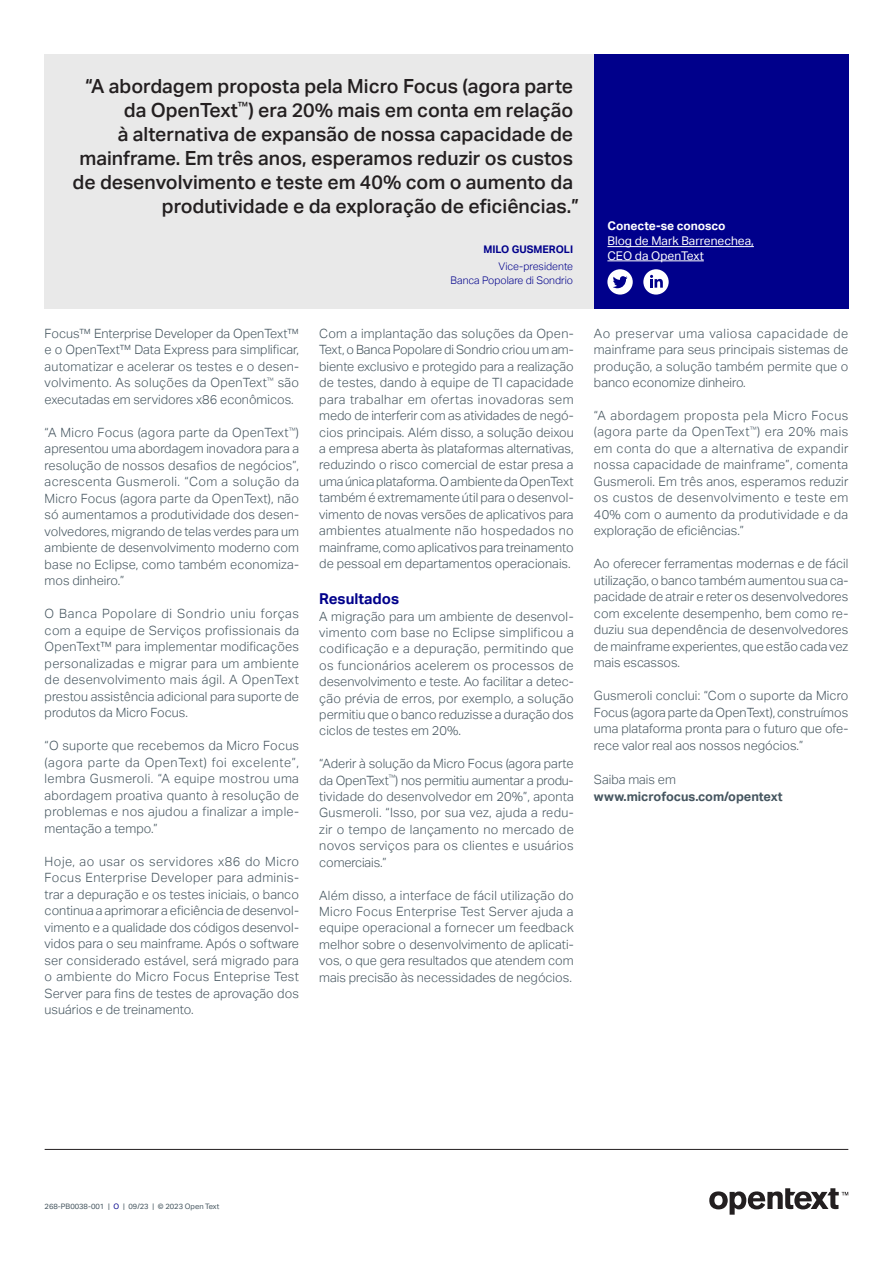
<style>
.page{position:relative;width:893px;height:1263px;background:#fff}
.page>*{position:absolute;margin:0;border:0;box-sizing:border-box;transform-origin:0 0}
.t1{font:500 19.5px/24px "Aktiv Grotesk";color:#231f20;text-align:right}
.t2{font:700 15px "Aktiv Grotesk";color:#00008b}
.t3{font:300 12.75px/16.5px "Aktiv Grotesk";color:#45555f;text-align:justify}
.t4{font:700 12.75px/16.5px "Aktiv Grotesk";color:#45555f}
.t5{font:12px/15.8px "Aktiv Grotesk";color:#fff}
.t6{font:300 10.5px/14.2px "Aktiv Grotesk";color:#00008b;text-align:right}
.t7{font:700 10.5px "Aktiv Grotesk";color:#00008b}
.t8{font:7.5px "Aktiv Grotesk";color:#45555f}
.s1{font-weight:700}
.s2{font-weight:300}
.s3{color:#00008b}
</style>
<div class="page">
<hr style="left:45px;top:1149px;width:803px;height:1px;background:#231f20">
<div style="left:45px;top:54px;width:549px;height:254px;background:#e9e9e9"></div>
<div style="left:594px;top:54px;width:254px;height:254px;background:#00008b"></div>
<hr style="left:607px;top:246px;width:147px;height:1px;background:#fff">
<hr style="left:607px;top:260px;width:97px;height:1px;background:#fff">
<div style="left:607px;top:269px;width:26px;height:26px;background:#fff;border-radius:50%"></div>
<svg style="left:613px;top:276px;width:14px;height:12px"></svg>
<div style="left:643px;top:269px;width:26px;height:26px;background:#fff;border-radius:50%"></div>
<svg style="left:650px;top:275px;width:13px;height:13px"></svg>
<svg style="left:709px;top:1188px;width:139px;height:27px"></svg>
<p class="t1" style="left:72px;top:74px;width:508px">“A abordagem proposta pela Micro Focus (agora parte da OpenText<sup>™</sup>) era 20% mais em conta em relação<br>à alternativa de expansão de nossa capacidade de mainframe. Em três anos, esperamos reduzir os custos de desenvolvimento e teste em 40% com o aumento da produtividade e da exploração de eficiências.”</p>
<p class="t7" style="left:483px;top:243px;width:91px">MILO GUSMEROLI</p>
<p class="t6" style="left:451px;top:259px;width:124px">Vice-presidente<br>Banca Popolare di Sondrio</p>
<p class="t5" style="left:607px;top:218px;width:148px"><span class="s1">Conecte-se conosco<br></span>Blog de Mark Barrenechea,</p>
<p class="t5" style="left:607px;top:248px;width:98px">CEO da OpenText</p>
<p class="t3" style="left:45px;top:325px;width:256px">Focus™ Enterprise Developer da OpenText™ e o OpenText™ Data Express para simplificar, automatizar e acelerar os testes e o desen&shy;volvimento. As soluções da OpenText<sup>™</sup> são executadas em servidores x86 econômicos.</p>
<p class="t3" style="left:45px;top:424px;width:256px">“A Micro Focus (agora parte da OpenText<sup>™</sup>) apresentou uma abordagem inovadora para a resolução de nossos desafios de negócios”, acrescenta Gusmeroli. “Com a solução da Micro Focus (agora parte da OpenText), não só aumentamos a produtividade dos desen&shy;volvedores, migrando de telas verdes para um ambiente de desenvolvimento moderno com base no Eclipse, como também economiza&shy;mos dinheiro.”</p>
<p class="t3" style="left:45px;top:606px;width:256px">O Banca Popolare di Sondrio uniu forças com a equipe de Serviços profissionais da OpenText™ para implementar modificações personalizadas e migrar para um ambiente de desenvolvimento mais ágil. A OpenText prestou assistência adicional para suporte de produtos da Micro Focus.</p>
<p class="t3" style="left:45px;top:738px;width:256px">“O suporte que recebemos da Micro Focus (agora parte da OpenText) foi excelente”, lembra Gusmeroli. “A equipe mostrou uma abordagem proativa quanto à resolução de problemas e nos ajudou a finalizar a imple&shy;mentação a tempo.”</p>
<p class="t3" style="left:45px;top:853px;width:256px">Hoje, ao usar os servidores x86 do Micro Focus Enterprise Developer para adminis&shy;trar a depuração e os testes iniciais, o banco continua a aprimorar a eficiência de desenvol&shy;vimento e a qualidade dos códigos desenvol&shy;vidos para o seu mainframe. Após o software ser considerado estável, será migrado para o ambiente do Micro Focus Enteprise Test Server para fins de testes de aprovação dos usuários e de treinamento.</p>
<p class="t3" style="left:319px;top:325px;width:256px">Com a implantação das soluções da Open-Text, o Banca Popolare di Sondrio criou um am&shy;biente exclusivo e protegido para a realização de testes, dando à equipe de TI capacidade para trabalhar em ofertas inovadoras sem medo de interferir com as atividades de negó&shy;cios principais. Além disso, a solução deixou a empresa aberta às plataformas alternativas, reduzindo o risco comercial de estar presa a uma única plataforma. O ambiente da OpenText também é extremamente útil para o desenvol&shy;vimento de novas versões de aplicativos para ambientes atualmente não hospedados no mainframe, como aplicativos para treinamento de pessoal em departamentos operacionais.</p>
<h2 class="t2" style="left:319px;top:590px;width:81px">Resultados</h2>
<p class="t3" style="left:319px;top:608px;width:256px">A migração para um ambiente de desenvol&shy;vimento com base no Eclipse simplificou a codificação e a depuração, permitindo que os funcionários acelerem os processos de desenvolvimento e teste. Ao facilitar a detec&shy;ção prévia de erros, por exemplo, a solução permitiu que o banco reduzisse a duração dos ciclos de testes em 20%.</p>
<p class="t3" style="left:319px;top:756px;width:256px">“Aderir à solução da Micro Focus (agora parte da OpenText<sup>™</sup>) nos permitiu aumentar a produ&shy;tividade do desenvolvedor em 20%”, aponta Gusmeroli. “Isso, por sua vez, ajuda a redu&shy;zir o tempo de lançamento no mercado de novos serviços para os clientes e usuários comerciais.”</p>
<p class="t3" style="left:319px;top:887px;width:256px">Além disso, a interface de fácil utilização do Micro Focus Enterprise Test Server ajuda a equipe operacional a fornecer um feedback melhor sobre o desenvolvimento de aplicati&shy;vos, o que gera resultados que atendem com mais precisão às necessidades de negócios.</p>
<p class="t3" style="left:594px;top:325px;width:256px">Ao preservar uma valiosa capacidade de mainframe para seus principais sistemas de produção, a solução também permite que o banco economize dinheiro.</p>
<p class="t3" style="left:594px;top:407px;width:256px">“A abordagem proposta pela Micro Focus (agora parte da OpenText<sup>™</sup>) era 20% mais em conta do que a alternativa de expandir nossa capacidade de mainframe”, comenta Gusmeroli. Em três anos, esperamos reduzir os custos de desenvolvimento e teste em 40% com o aumento da produtividade e da exploração de eficiências.”</p>
<p class="t3" style="left:594px;top:555px;width:256px">Ao oferecer ferramentas modernas e de fácil utilização, o banco também aumentou sua ca&shy;pacidade de atrair e reter os desenvolvedores com excelente desempenho, bem como re&shy;duziu sua dependência de desenvolvedores de mainframe experientes, que estão cada vez mais escassos.</p>
<p class="t3" style="left:594px;top:687px;width:256px">Gusmeroli conclui: “Com o suporte da Micro Focus (agora parte da OpenText), construímos uma plataforma pronta para o futuro que ofe&shy;rece valor real aos nossos negócios.”</p>
<p class="t4" style="left:594px;top:771px;width:190px"><span class="s2">Saiba mais em </span>www.microfocus.com/opentext</p>
<p class="t8" style="left:45px;top:1202px;width:176px">268-PB0038-001 | <span class="s3">O</span> | 09/23 | © 2023 Open Text</p>
</div>
